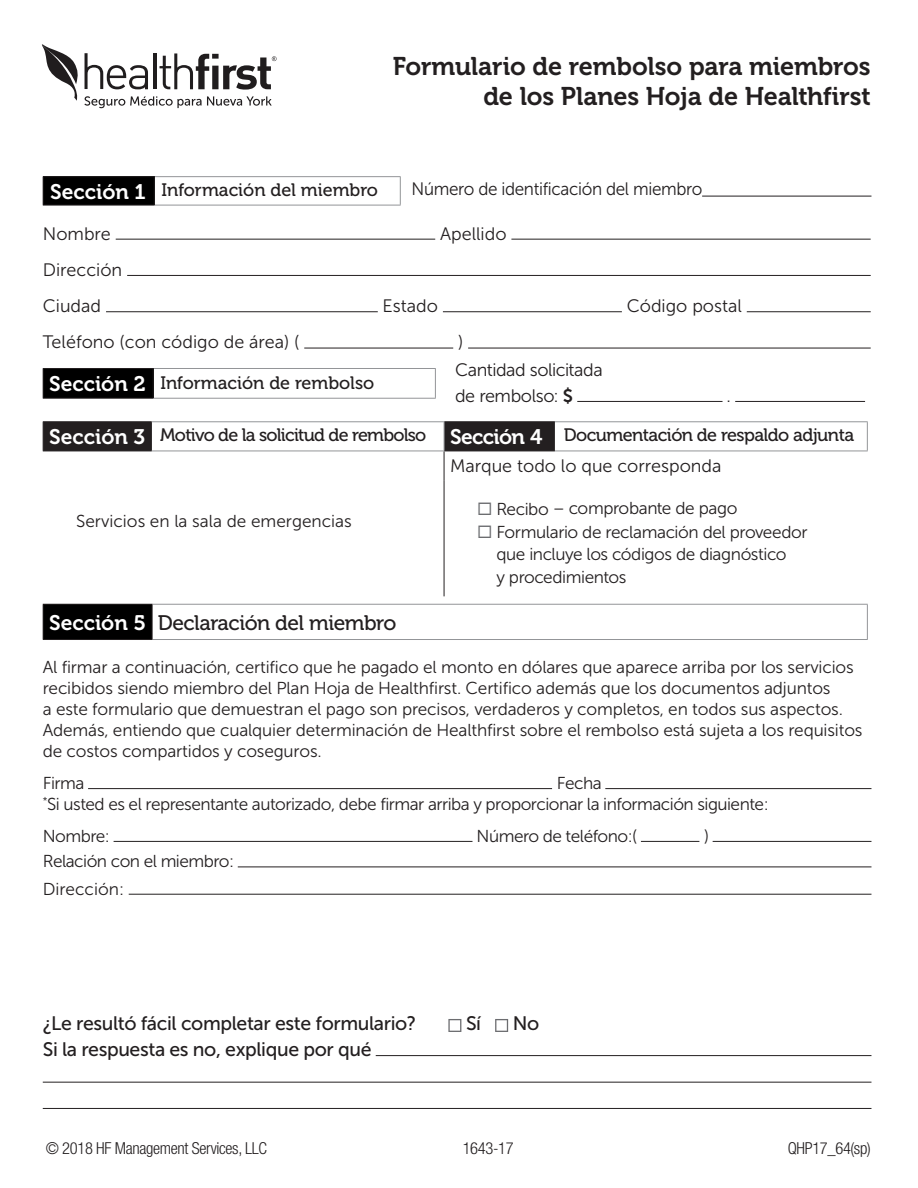
<style>
.page{position:relative;width:918px;height:1188px;background:#fff}
.page>*{position:absolute;margin:0;border:0;box-sizing:border-box;transform-origin:0 0}
.t1{font:25.5px/30px "Museo 700";letter-spacing:-.005em;color:#231f20;text-align:right}
.t2{font:21px "Museo 500";letter-spacing:-.02em;color:#231f20}
.t3{font:19.5px "Museo Sans 500";letter-spacing:-.02em;color:#231f20}
.t4{font:18px/36.3px "Museo Sans 300";color:#231f20}
.t5{font:18px "Museo 500";letter-spacing:-.03em;color:#231f20}
.t6{font:18px "Museo 500";color:#231f20}
.t7{font:18px "Museo Sans 300";letter-spacing:-.02em;color:#231f20;scale:.95 1}
.t8{font:18px/25.5px "Museo Sans 300";letter-spacing:-.025em;color:#231f20}
.t9{font:17.25px/21px "Museo Sans 300";letter-spacing:-.01em;color:#231f20}
.t10{font:17.25px/21px "Museo Sans 300";letter-spacing:-.03em;color:#231f20}
.t11{font:300 condensed 16.5px "Helvetica Neue LT Std";letter-spacing:-.02em;color:#231f20}
.s1{font-family:"Museo 700";font-size:21px;color:#fff}
.s2{font-family:"Museo Sans 700"}
.s3{color:#6c6d70}
.s4{font-family:"Museo 700";color:#fff}
</style>
<div class="page">
<div style="left:43px;top:177px;width:111px;height:28px;background:#000"></div>
<hr style="left:155px;top:176px;width:246px;height:1px;background:#939598">
<svg style="left:400px;top:177px;width:1px;height:28px"></svg>
<hr style="left:155px;top:205px;width:246px;height:1px;background:#939598">
<hr style="left:43px;top:176px;width:112px;height:1px;background:#231f20">
<svg style="left:43px;top:177px;width:1px;height:28px"></svg>
<svg style="left:154px;top:177px;width:1px;height:28px"></svg>
<hr style="left:43px;top:205px;width:112px;height:1px;background:#231f20">
<hr style="left:702px;top:196px;width:169px;height:1px;background:#231f20">
<hr style="left:116px;top:239px;width:319px;height:1px;background:#231f20">
<hr style="left:511px;top:239px;width:360px;height:1px;background:#231f20">
<hr style="left:127px;top:275px;width:744px;height:1px;background:#231f20">
<hr style="left:106px;top:311px;width:272px;height:1px;background:#231f20">
<hr style="left:443px;top:311px;width:179px;height:1px;background:#231f20">
<hr style="left:747px;top:311px;width:124px;height:1px;background:#231f20">
<hr style="left:304px;top:348px;width:149px;height:1px;background:#231f20">
<hr style="left:468px;top:348px;width:403px;height:1px;background:#231f20">
<div style="left:43px;top:368px;width:110px;height:30px;background:#000"></div>
<hr style="left:154px;top:368px;width:282px;height:1px;background:#939598">
<svg style="left:435px;top:369px;width:1px;height:29px"></svg>
<hr style="left:154px;top:398px;width:282px;height:1px;background:#939598">
<hr style="left:43px;top:368px;width:111px;height:1px;background:#231f20">
<svg style="left:43px;top:369px;width:1px;height:29px"></svg>
<svg style="left:153px;top:369px;width:1px;height:29px"></svg>
<hr style="left:43px;top:398px;width:111px;height:1px;background:#231f20">
<hr style="left:577px;top:401px;width:146px;height:1px;background:#231f20">
<hr style="left:735px;top:401px;width:130px;height:1px;background:#231f20">
<hr style="left:444px;top:480px;width:1px;height:116px;background:#231f20">
<hr style="left:152px;top:421px;width:292px;height:1px;background:#939598">
<hr style="left:43px;top:421px;width:109px;height:1px;background:#231f20">
<svg style="left:867px;top:422px;width:1px;height:29px"></svg>
<hr style="left:444px;top:421px;width:111px;height:1px;background:#231f20">
<svg style="left:43px;top:422px;width:512px;height:58px"></svg>
<hr style="left:555px;top:421px;width:313px;height:1px;background:#939598">
<hr style="left:555px;top:451px;width:313px;height:1px;background:#939598">
<div style="left:43px;top:604px;width:109px;height:36px;background:#000"></div>
<hr style="left:153px;top:604px;width:715px;height:1px;background:#939598">
<hr style="left:867px;top:605px;width:1px;height:34px;background:#939598">
<hr style="left:153px;top:639px;width:715px;height:1px;background:#939598">
<hr style="left:43px;top:604px;width:110px;height:1px;background:#231f20">
<hr style="left:43px;top:605px;width:1px;height:34px;background:#231f20">
<hr style="left:152px;top:605px;width:1px;height:34px;background:#231f20">
<hr style="left:43px;top:639px;width:110px;height:1px;background:#231f20">
<hr style="left:88px;top:788px;width:464px;height:1px;background:#231f20">
<hr style="left:605px;top:788px;width:266px;height:1px;background:#231f20">
<hr style="left:114px;top:841px;width:358px;height:1px;background:#231f20">
<hr style="left:641px;top:841px;width:58px;height:1px;background:#231f20">
<hr style="left:713px;top:841px;width:158px;height:1px;background:#231f20">
<hr style="left:238px;top:867px;width:633px;height:1px;background:#231f20">
<hr style="left:129px;top:894px;width:742px;height:1px;background:#231f20">
<svg style="left:448px;top:1019px;width:13px;height:13px"></svg>
<svg style="left:495px;top:1019px;width:13px;height:13px"></svg>
<hr style="left:376px;top:1055px;width:495px;height:1px;background:#231f20">
<hr style="left:43px;top:1082px;width:828px;height:1px;background:#231f20">
<hr style="left:43px;top:1108px;width:828px;height:1px;background:#231f20">
<svg style="left:42px;top:44px;width:235px;height:64px"></svg>
<h1 class="t1" style="left:393px;top:52px;width:479px">Formulario de rembolso para miembros de los Planes Hoja de Healthfirst</h1>
<p class="t6" style="left:50px;top:180px;width:329px"><span class="s1">Sección 1</span> Información del miembro</p>
<p class="t7" style="left:411px;top:179px;width:308px">Número de identificación del miembro</p>
<p class="t4" style="left:43px;top:215px;width:70px">Nombre</p>
<p class="t4" style="left:440px;top:215px;width:68px">Apellido</p>
<p class="t4" style="left:43px;top:252px;width:81px">Dirección<br>Ciudad</p>
<p class="t4" style="left:383px;top:288px;width:57px">Estado</p>
<p class="t4" style="left:627px;top:288px;width:117px">Código postal</p>
<p class="t4" style="left:43px;top:324px;width:258px">Teléfono (con código de área) (</p>
<p class="t4" style="left:458px;top:324px;width:7px">)</p>
<p class="t6" style="left:49px;top:373px;width:327px"><span class="s1">Sección 2</span> Información de rembolso</p>
<p class="t8" style="left:455px;top:358px;width:149px">Cantidad solicitada de rembolso: <span class="s2">$</span></p>
<p class="t4" style="left:727px;top:378px;width:6px">.</p>
<p class="t5" style="left:49px;top:425px;width:807px"><span class="s1">Sección 3</span> Motivo de la solicitud de rembolso <span class="s1">Sección 4</span> Documentación de respaldo adjunta</p>
<p class="t4" style="left:450px;top:448px;width:273px">Marque todo lo que corresponda</p>
<p class="t9" style="left:76px;top:511px;width:277px">Servicios en la sala de emergencias</p>
<p class="t9" style="left:477px;top:497px;width:262px"><span class="s3">◻</span> Recibo – comprobante de pago</p>
<p class="t9" style="left:496px;top:521px;width:313px;line-height:22.5px;text-indent:-19px"><span class="s3">◻</span> Formulario de reclamación del proveedor que incluye los códigos de diagnóstico<br>y procedimientos</p>
<p class="t2" style="left:49px;top:611px;width:349px"><span class="s4">Sección 5</span> Declaración del miembro</p>
<p class="t9" style="left:43px;top:657px;width:821px">Al firmar a continuación, certifico que he pagado el monto en dólares que aparece arriba por los servicios recibidos siendo miembro del Plan Hoja de Healthfirst. Certifico además que los documentos adjuntos<br>a este formulario que demuestran el pago son precisos, verdaderos y completos, en todos sus aspectos.<br>Además, entiendo que cualquier determinación de Healthfirst sobre el rembolso está sujeta a los requisitos de costos compartidos y coseguros.</p>
<p class="t9" style="left:43px;top:773px;width:43px">Firma</p>
<p class="t10" style="left:43px;top:773px;width:727px;text-indent:514px">Fecha<br><sup>*</sup>Si usted es el representante autorizado, debe firmar arriba y proporcionar la información siguiente:</p>
<p class="t9" style="left:43px;top:825px;width:69px">Nombre:</p>
<p class="t10" style="left:477px;top:825px;width:162px">Número de teléfono:(</p>
<p class="t9" style="left:704px;top:825px;width:6px">)</p>
<p class="t10" style="left:43px;top:848px;width:193px;line-height:27.3px">Relación con el miembro:<br>Dirección:</p>
<p class="t3" style="left:43px;top:1013px;width:375px">¿Le resultó fácil completar este formulario?</p>
<p class="t3" style="left:466px;top:1013px;width:17px">Sí</p>
<p class="t3" style="left:513px;top:1013px;width:28px">No</p>
<p class="t3" style="left:43px;top:1039px;width:330px">Si la respuesta es no, explique por qué</p>
<p class="t11" style="left:46px;top:1138px;width:223px">© 2018 HF Management Services, LLC</p>
<p class="t11" style="left:463px;top:1138px;width:53px">1643-17</p>
<p class="t11" style="left:788px;top:1138px;width:85px">QHP17_64(sp)</p>
</div>
